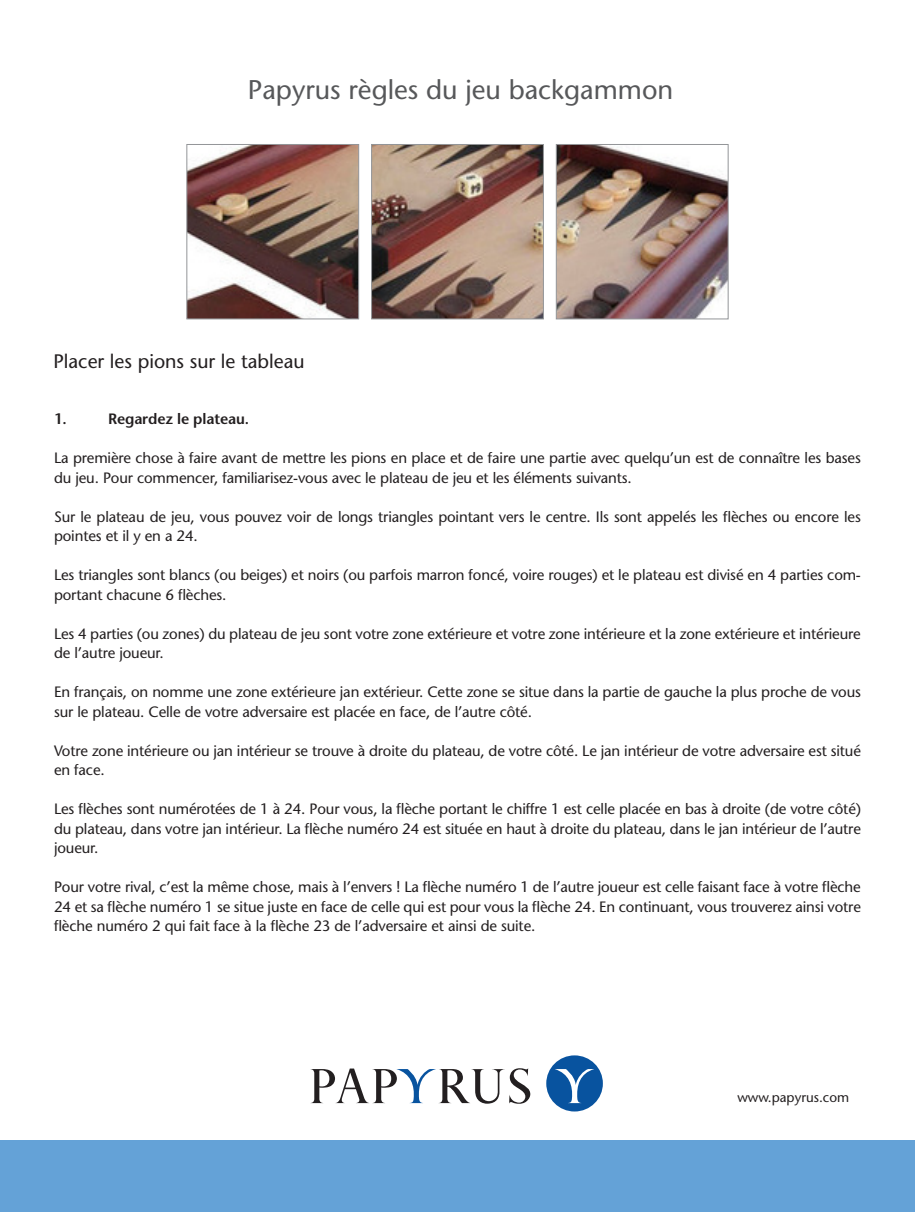
<style>
.page{position:relative;width:915px;height:1212px;background:#fff}
.page>*{position:absolute;margin:0;border:0;box-sizing:border-box;transform-origin:0 0}
.t1{font:27px "Papyrus Sans";color:#57585a}
.t2{font:19.5px "Papyrus Sans";color:#231f20}
.t3{font:15px/19.5px "Papyrus Sans";letter-spacing:-.01em;color:#231f20}
.t4{font:600 15px "Papyrus Sans";letter-spacing:-.01em;color:#231f20}
.t5{font:13.5px "Papyrus Sans";color:#231f20}
</style>
<div class="page">
<div style="left:0;top:1140px;width:914px;height:72px;background:#64a2d7"></div>
<div style="left:546px;top:1055px;width:56px;height:56px;background:#08539f;border-radius:50%"></div>
<svg style="left:310px;top:1068px;width:220px;height:36px"></svg>
<svg style="left:554px;top:1069px;width:40px;height:34px"></svg>
<img style="left:186px;top:144px;width:542px;height:176px">
<p class="t1" style="left:248px;top:73px;width:427px">Papyrus règles du jeu backgammon</p>
<p class="t2" style="left:53px;top:350px;width:252px">Placer les pions sur le tableau</p>
<p class="t4" style="left:54px;top:410px;width:14px">1.</p>
<p class="t4" style="left:108px;top:410px;width:142px">Regardez le plateau.</p>
<p class="t3" style="left:54px;top:448px;width:808px">La première chose à faire avant de mettre les pions en place et de faire une partie avec quelqu’un est de connaître les bases du jeu. Pour commencer, familiarisez-vous avec le plateau de jeu et les éléments suivants.</p>
<p class="t3" style="left:54px;top:507px;width:808px">Sur le plateau de jeu, vous pouvez voir de longs triangles pointant vers le centre. Ils sont appelés les flèches ou encore les pointes et il y en a 24.</p>
<p class="t3" style="left:54px;top:565px;width:808px">Les triangles sont blancs (ou beiges) et noirs (ou parfois marron foncé, voire rouges) et le plateau est divisé en 4 parties com&shy;portant chacune 6 flèches.</p>
<p class="t3" style="left:54px;top:624px;width:808px">Les 4 parties (ou zones) du plateau de jeu sont votre zone extérieure et votre zone intérieure et la zone extérieure et intérieure de l’autre joueur.</p>
<p class="t3" style="left:54px;top:682px;width:808px">En français, on nomme une zone extérieure jan extérieur. Cette zone se situe dans la partie de gauche la plus proche de vous sur le plateau. Celle de votre adversaire est placée en face, de l’autre côté.</p>
<p class="t3" style="left:54px;top:741px;width:808px">Votre zone intérieure ou jan intérieur se trouve à droite du plateau, de votre côté. Le jan intérieur de votre adversaire est situé en face.</p>
<p class="t3" style="left:54px;top:799px;width:808px;text-align:justify">Les flèches sont numérotées de 1 à 24. Pour vous, la flèche portant le chiffre 1 est celle placée en bas à droite (de votre côté) du plateau, dans votre jan intérieur. La flèche numéro 24 est située en haut à droite du plateau, dans le jan intérieur de l’autre joueur.</p>
<p class="t3" style="left:54px;top:877px;width:808px;text-align:justify">Pour votre rival, c’est la même chose, mais à l’envers ! La flèche numéro 1 de l’autre joueur est celle faisant face à votre flèche 24 et sa flèche numéro 1 se situe juste en face de celle qui est pour vous la flèche 24. En continuant, vous trouverez ainsi votre flèche numéro 2 qui fait face à la flèche 23 de l’adversaire et ainsi de suite.</p>
<p class="t5" style="left:737px;top:1089px;width:113px">www.papyrus.com</p>
</div>
